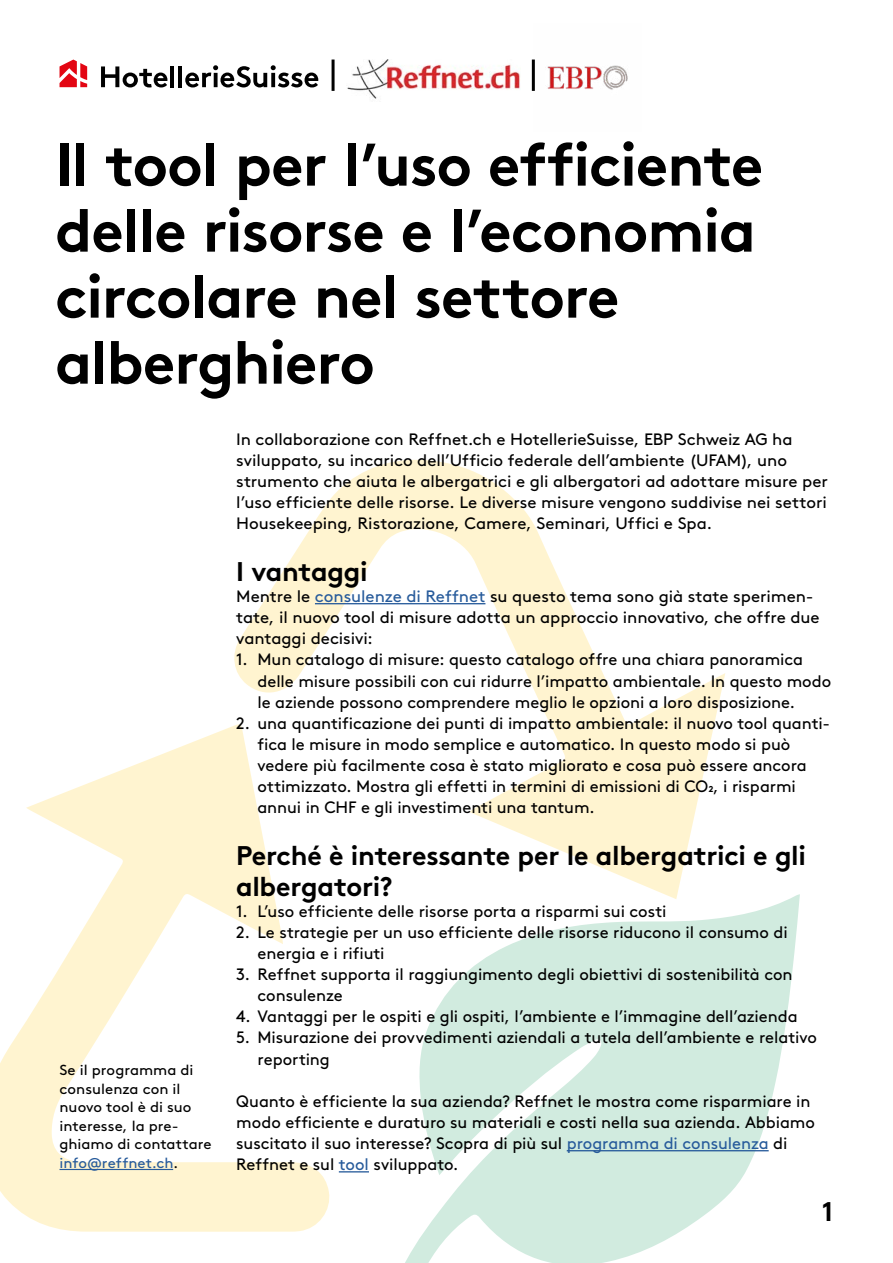
<style>
.page{position:relative;width:893px;height:1263px;background:#fff}
.page>*{position:absolute;margin:0;border:0;box-sizing:border-box;transform-origin:0 0}
.t1{font:700 60px/66px "Brown Std";letter-spacing:-.015em;color:#000}
.t2{font:700 27px/30.6px "Brown Std";letter-spacing:-.015em;color:#000}
.t3{font:16.5px/21.1px "Brown Std";letter-spacing:-.005em;color:#000}
.t4{font:14.55px/18.6px "Brown Std";color:#000}
.s1{color:#275b9b}
</style>
<div class="page">
<svg style="left:405px;top:894px;width:395px;height:369px;fill:#d1ebdf"></svg>
<svg style="left:0;top:727px;width:330px;height:505px"></svg>
<svg style="left:230px;top:460px;width:495px;height:439px"></svg>
<hr style="left:315px;top:603px;width:170px;height:1px;background:#275b9b">
<hr style="left:567px;top:1150px;width:202px;height:1px;background:#275b9b">
<hr style="left:339px;top:1171px;width:30px;height:1px;background:#275b9b">
<hr style="left:60px;top:1169px;width:113px;height:1px;background:#275b9b">
<svg style="left:60px;top:60px;width:27px;height:27px"></svg>
<svg style="left:101px;top:66px;width:66px;height:21px"></svg>
<hr style="left:171px;top:66px;width:3px;height:21px;background:#000">
<hr style="left:178px;top:66px;width:4px;height:21px;background:#000">
<svg style="left:185px;top:65px;width:133px;height:22px"></svg>
<hr style="left:332px;top:60px;width:3px;height:31px;background:#000">
<hr style="left:532px;top:60px;width:3px;height:31px;background:#000">
<img style="left:534px;top:59px;width:94px;height:32px">
<img style="left:347px;top:59px;width:173px;height:40px">
<h1 class="t1" style="left:55px;top:131px;width:709px">Il tool per l’uso efficiente delle risorse e l’economia circolare nel settore alberghiero</h1>
<p class="t3" style="left:236px;top:428px;width:593px">In collaborazione con Reffnet.ch e HotellerieSuisse, EBP Schweiz AG ha sviluppato, su incarico dell’Ufficio federale dell’ambiente (UFAM), uno strumento che aiuta le albergatrici e gli albergatori ad adottare misure per l’uso efficiente delle risorse. Le diverse misure vengono suddivise nei settori Housekeeping, Ristorazione, Camere, Seminari, Uffici e Spa.</p>
<h2 class="t2" style="left:236px;top:556px;width:133px">I vantaggi</h2>
<p class="t3" style="left:236px;top:586px;width:585px">Mentre le <span class="s1">consulenze di Reffnet</span> su questo tema sono già state sperimen&shy;tate, il nuovo tool di misure adotta un approccio innovativo, che offre due vantaggi decisivi:</p>
<p class="t3" style="left:257px;top:649px;width:575px;text-indent:-21px">1. Mun catalogo di misure: questo catalogo offre una chiara panoramica delle misure possibili con cui ridurre l’impatto ambientale. In questo modo le aziende possono comprendere meglio le opzioni a loro disposizione.</p>
<p class="t3" style="left:257px;top:713px;width:574px;text-indent:-21px">2. una quantificazione dei punti di impatto ambientale: il nuovo tool quanti&shy;fica le misure in modo semplice e automatico. In questo modo si può vedere più facilmente cosa è stato migliorato e cosa può essere ancora ottimizzato. Mostra gli effetti in termini di emissioni di CO2, i risparmi annui in CHF e gli investimenti una tantum.</p>
<h2 class="t2" style="left:236px;top:840px;width:571px">Perché è interessante per le albergatrici e gli albergatori?</h2>
<p class="t3" style="left:236px;top:900px;width:432px">1. L’uso efficiente delle risorse porta a risparmi sui costi</p>
<p class="t3" style="left:257px;top:922px;width:532px;text-indent:-21px">2. Le strategie per un uso efficiente delle risorse riducono il consumo di energia e i rifiuti</p>
<p class="t3" style="left:257px;top:964px;width:537px;text-indent:-21px">3. Reffnet supporta il raggiungimento degli obiettivi di sostenibilità con consulenze</p>
<p class="t3" style="left:236px;top:1006px;width:563px">4. Vantaggi per le ospiti e gli ospiti, l’ambiente e l’immagine dell’azienda</p>
<p class="t3" style="left:258px;top:1027px;width:561px;text-indent:-21px">5. Misurazione dei provvedimenti aziendali a tutela dell’ambiente e relativo reporting</p>
<p class="t3" style="left:236px;top:1091px;width:580px">Quanto è efficiente la sua azienda? Reffnet le mostra come risparmiare in modo efficiente e duraturo su materiali e costi nella sua azienda. Abbiamo suscitato il suo interesse? Scopra di più sul <span class="s1">programma di consulenza</span> di Reffnet e sul <span class="s1">tool</span> sviluppato.</p>
<p class="t4" style="left:60px;top:1061px;width:154px">Se il programma di consulenza con il nuovo tool è di suo interesse, la pre&shy;ghiamo di contattare <span class="s1">info@reffnet.ch</span>.</p>
<h2 class="t2" style="left:822px;top:1196px;width:13px">1</h2>
</div>
